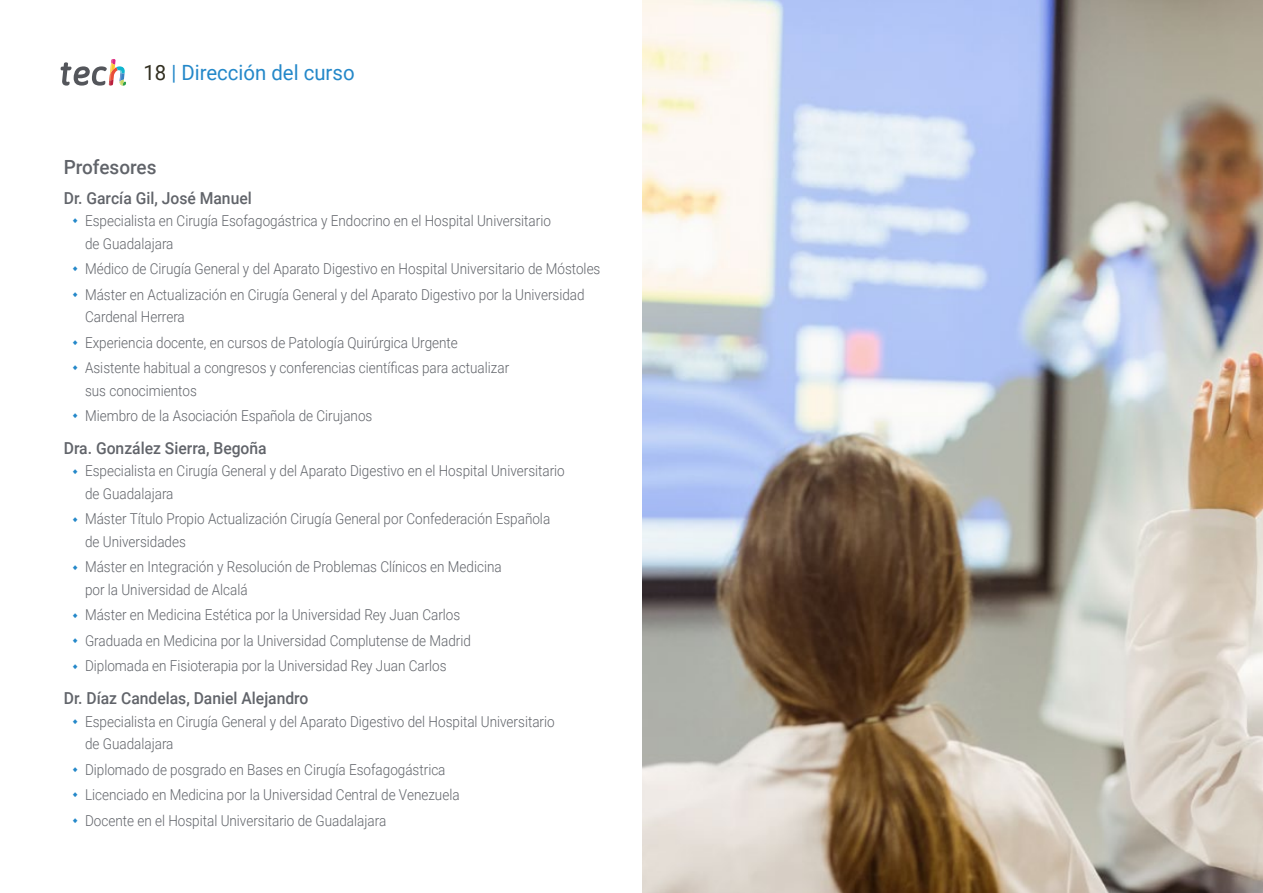
<style>
.page{position:relative;width:1263px;height:893px;background:#fff}
.page>*{position:absolute;margin:0;border:0;box-sizing:border-box;transform-origin:0 0}
.t1{font:21px "Roboto";color:#2488c9}
.t2{font:500 19.5px "Roboto";color:#61646a}
.t3{font:500 16.5px "Roboto";color:#61646a;scale:.95 1}
.t4{font:300 15px/25.5px "Roboto";color:#61646a;scale:.9 1}
.s1{color:#312e20}
</style>
<div class="page">
<img style="left:642px;top:0;width:621px;height:893px">
<svg style="left:61px;top:59px;width:65px;height:27px"></svg>
<h1 class="t1" style="left:144px;top:57px;width:213px"><span class="s1">18</span> | Dirección del curso</h1>
<h2 class="t2" style="left:64px;top:154px;width:94px">Profesores</h2>
<p class="t3" style="left:64px;top:186px;width:199px">Dr. García Gil, José Manuel</p>
<p class="t4" style="left:85px;top:209px;width:519px;line-height:22.5px">Especialista en Cirugía Esofagogástrica y Endocrino en el Hospital Universitario de Guadalajara</p>
<p class="t4" style="left:85px;top:255px;width:574px">Médico de Cirugía General y del Aparato Digestivo en Hospital Universitario de Móstoles<br>Máster en Actualización en Cirugía General y del Aparato Digestivo por la Universidad</p>
<p class="t4" style="left:85px;top:303px;width:473px">Cardenal Herrera<br>Experiencia docente, en cursos de Patología Quirúrgica Urgente<br>Asistente habitual a congresos y conferencias científicas para actualizar</p>
<p class="t4" style="left:85px;top:377px;width:321px">sus conocimientos<br>Miembro de la Asociación Española de Cirujanos</p>
<p class="t3" style="left:64px;top:437px;width:215px">Dra. González Sierra, Begoña</p>
<p class="t4" style="left:85px;top:459px;width:535px;line-height:22.5px">Especialista en Cirugía General y del Aparato Digestivo en el Hospital Universitario de Guadalajara</p>
<p class="t4" style="left:85px;top:507px;width:518px;line-height:22.5px">Máster Título Propio Actualización Cirugía General por Confederación Española de Universidades</p>
<p class="t4" style="left:85px;top:555px;width:464px;line-height:22.5px">Máster en Integración y Resolución de Problemas Clínicos en Medicina por la Universidad de Alcalá</p>
<p class="t4" style="left:85px;top:602px;width:430px">Máster en Medicina Estética por la Universidad Rey Juan Carlos<br>Graduada en Medicina por la Universidad Complutense de Madrid<br>Diplomada en Fisioterapia por la Universidad Rey Juan Carlos</p>
<p class="t3" style="left:64px;top:687px;width:259px">Dr. Díaz Candelas, Daniel Alejandro</p>
<p class="t4" style="left:85px;top:709px;width:523px;line-height:22.5px">Especialista en Cirugía General y del Aparato Digestivo del Hospital Universitario de Guadalajara</p>
<p class="t4" style="left:85px;top:756px;width:418px">Diplomado de posgrado en Bases en Cirugía Esofagogástrica<br>Licenciado en Medicina por la Universidad Central de Venezuela<br>Docente en el Hospital Universitario de Guadalajara</p>
</div>
